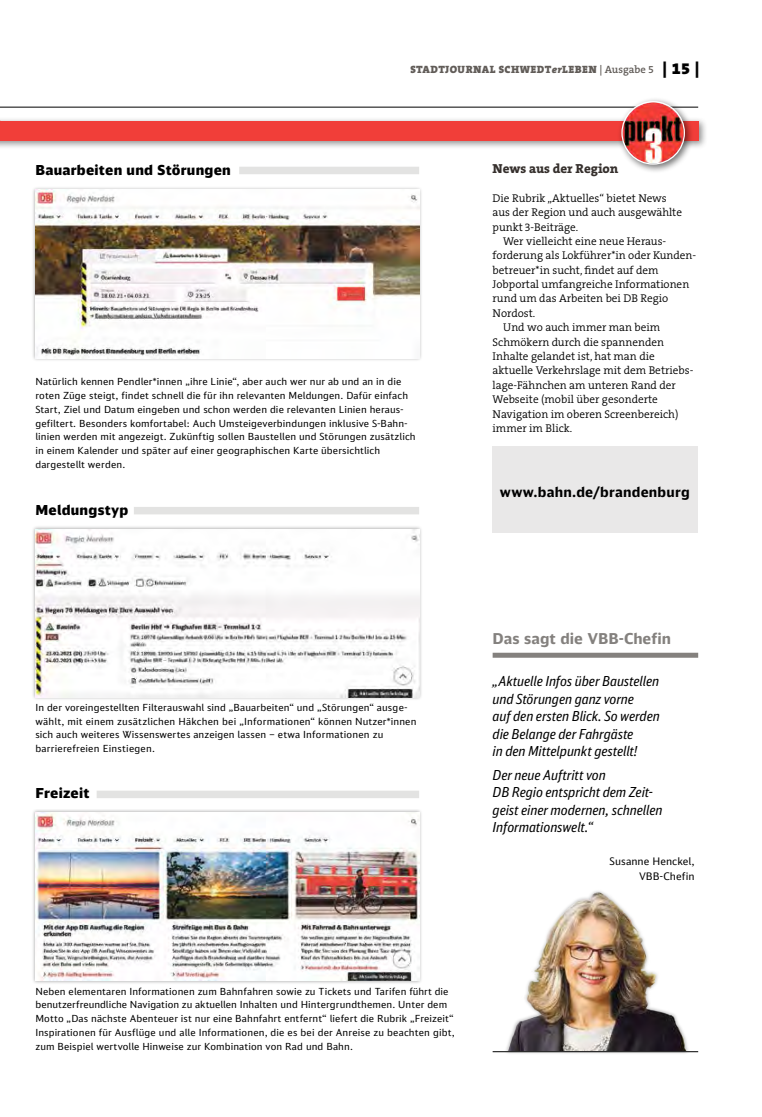
<style>
.page{position:relative;width:762px;height:1117px;background:#fff}
.page>*{position:absolute;margin:0;border:0;box-sizing:border-box;transform-origin:0 0}
.t1{font:700 15px "DB Sans Alternate";color:#84817e}
.t2{font:italic 13.75px/17.5px "DB Sans Cond Altern";color:#000}
.t3{font:900 13.75px "DB Sans Alternate";letter-spacing:.015em;color:#000}
.t4{font:700 13.75px "DB Sans Alternate";letter-spacing:.015em;color:#000}
.t5{font:800 13.12px "The Serif B W8";color:#36302d}
.t6{font:300 11.25px/14.4px "The Serif B W4";color:#000}
.t7{font:900 10.62px "The Serif B W9";letter-spacing:.045em;color:#615c58}
.t8{font:10.38px/15px "DB Sans Alternate";letter-spacing:.005em;color:#000;text-align:right}
.t9{font:9.75px/13.8px "DB Sans Alternate";letter-spacing:.015em;color:#000}
.s1{font-style:italic}
.s2{font-family:"The Serif B W6";font-weight:600}
.s3{font-size:16.25px;color:#000}
</style>
<div class="page">
<div style="left:0;top:116px;width:707px;height:34px;background:#000;opacity:.45"></div>
<div style="left:0;top:120px;width:698px;height:20px;background:#f13e39"></div>
<hr style="left:0;top:107px;width:698px;height:1px;background:#000">
<div style="left:617px;top:97px;width:77px;height:77px;background:#000;opacity:.55"></div>
<img style="left:623px;top:102px;width:61px;height:61px;border-radius:31px">
<div style="left:621px;top:101px;width:64px;height:64px;border:1px solid #fff;border-radius:50%"></div>
<div style="left:493px;top:446px;width:205px;height:86px;background:#e9e8e8"></div>
<div style="left:32px;top:808px;width:391px;height:176px;background:#000;opacity:.35"></div>
<img style="left:35px;top:812px;width:384px;height:168px">
<img style="left:506px;top:891px;width:182px;height:159px">
<div style="left:32px;top:186px;width:391px;height:176px;background:#000;opacity:.35"></div>
<img style="left:35px;top:190px;width:384px;height:168px">
<div style="left:32px;top:525px;width:391px;height:176px;background:#000;opacity:.35"></div>
<img style="left:35px;top:529px;width:384px;height:168px">
<div style="left:239px;top:167px;width:180px;height:7px;background:#e3e3e2"></div>
<div style="left:134px;top:507px;width:285px;height:7px;background:#e3e3e2"></div>
<div style="left:97px;top:790px;width:322px;height:8px;background:#e3e3e2"></div>
<div style="left:493px;top:652px;width:205px;height:5px;background:#84817e"></div>
<hr style="left:493px;top:1051px;width:205px;height:1px;background:#000">
<p class="t7" style="left:410px;top:63px;width:290px">STADTJOURNAL SCHWEDT<span class="s1">er</span>LEBEN <span class="s2">| Ausgabe 5</span> <span class="s3">| 15 |</span></p>
<h2 class="t3" style="left:35px;top:161px;width:197px">Bauarbeiten und Störungen</h2>
<p class="t9" style="left:35px;top:374px;width:382px">Natürlich kennen Pendler*innen „ihre Linie“, aber auch wer nur ab und an in die roten Züge steigt, findet schnell die für ihn relevanten Meldungen. Dafür einfach Start, Ziel und Datum eingeben und schon werden die relevanten Linien heraus&shy;gefiltert. Besonders komfortabel: Auch Umsteigeverbindungen inklusive S-Bahn&shy;linien werden mit angezeigt. Zukünftig sollen Baustellen und Störungen zusätzlich in einem Kalender und später auf einer geographischen Karte übersichtlich dargestellt werden.</p>
<h2 class="t3" style="left:35px;top:500px;width:94px">Meldungstyp</h2>
<h3 class="t5" style="left:493px;top:160px;width:127px">News aus der Region</h3>
<p class="t6" style="left:493px;top:191px;width:191px">Die Rubrik „Aktuelles“ bietet News aus der Region und auch ausgewählte punkt 3-Beiträge.</p>
<p class="t6" style="left:503px;top:234px;width:164px">Wer vielleicht eine neue Heraus-</p>
<p class="t6" style="left:493px;top:248px;width:205px">forderung als Lokführer*in oder Kunden-</p>
<p class="t6" style="left:493px;top:263px;width:167px">betreuer*in sucht, findet auf dem</p>
<p class="t6" style="left:493px;top:277px;width:198px">Jobportal umfangreiche Informationen</p>
<p class="t6" style="left:493px;top:291px;width:177px">rund um das Arbeiten bei DB Regio</p>
<p class="t6" style="left:493px;top:306px;width:44px">Nordost.</p>
<p class="t6" style="left:503px;top:320px;width:159px">Und wo auch immer man beim</p>
<p class="t6" style="left:493px;top:334px;width:173px">Schmökern durch die spannenden</p>
<p class="t6" style="left:493px;top:349px;width:164px">Inhalte gelandet ist, hat man die</p>
<p class="t6" style="left:493px;top:363px;width:202px">aktu elle Verkehrslage mit dem Betriebs-</p>
<p class="t6" style="left:493px;top:378px;width:185px">lage-Fähnchen am unteren Rand der</p>
<p class="t6" style="left:493px;top:392px;width:167px">Webseite (mobil über gesonderte</p>
<p class="t6" style="left:493px;top:406px;width:187px">Navigation im oberen Screenbereich)</p>
<p class="t6" style="left:493px;top:421px;width:81px">immer im Blick.</p>
<h2 class="t4" style="left:500px;top:483px;width:192px">www.bahn.de/brandenburg</h2>
<p class="t9" style="left:35px;top:700px;width:382px">In der voreingestellten Filterauswahl sind „Bauarbeiten“ und „Störungen“ ausge&shy;wählt, mit einem zusätzlichen Häkchen bei „Informationen“ können Nutzer*innen sich auch weiteres Wissenswertes anzeigen lassen – etwa Informationen zu barrierefreien Einstiegen.</p>
<h2 class="t3" style="left:35px;top:784px;width:56px">Freizeit</h2>
<h1 class="t1" style="left:493px;top:628px;width:180px">Das sagt die VBB-Chefin</h1>
<h2 class="t2" style="left:493px;top:672px;width:169px">„Aktuelle Infos über Baustellen und Störungen ganz vorne<br>auf den ersten Blick. So werden die Belange der Fahrgäste<br>in den Mittelpunkt gestellt!</h2>
<h2 class="t2" style="left:493px;top:765px;width:171px">Der neue Auftritt von<br>DB Regio entspricht dem Zeit&shy;geist einer modernen, schnellen<br>Informationswelt.“</h2>
<p class="t8" style="left:609px;top:853px;width:87px">Susanne Henckel,<br>VBB-Chefin</p>
<p class="t9" style="left:35px;top:983px;width:421px">Neben elementaren Informationen zum Bahnfahren sowie zu Tickets und Tarifen führt die benutzerfreundliche Navigation zu aktuellen Inhalten und Hintergrundthemen. Unter dem Motto „Das nächste Abenteuer ist nur eine Bahnfahrt entfernt“ liefert die Rubrik „Freizeit“ Inspirationen für Ausflüge und alle Informationen, die es bei der Anreise zu beachten gibt, zum Beispiel wertvolle Hinweise zur Kombination von Rad und Bahn.</p>
</div>
